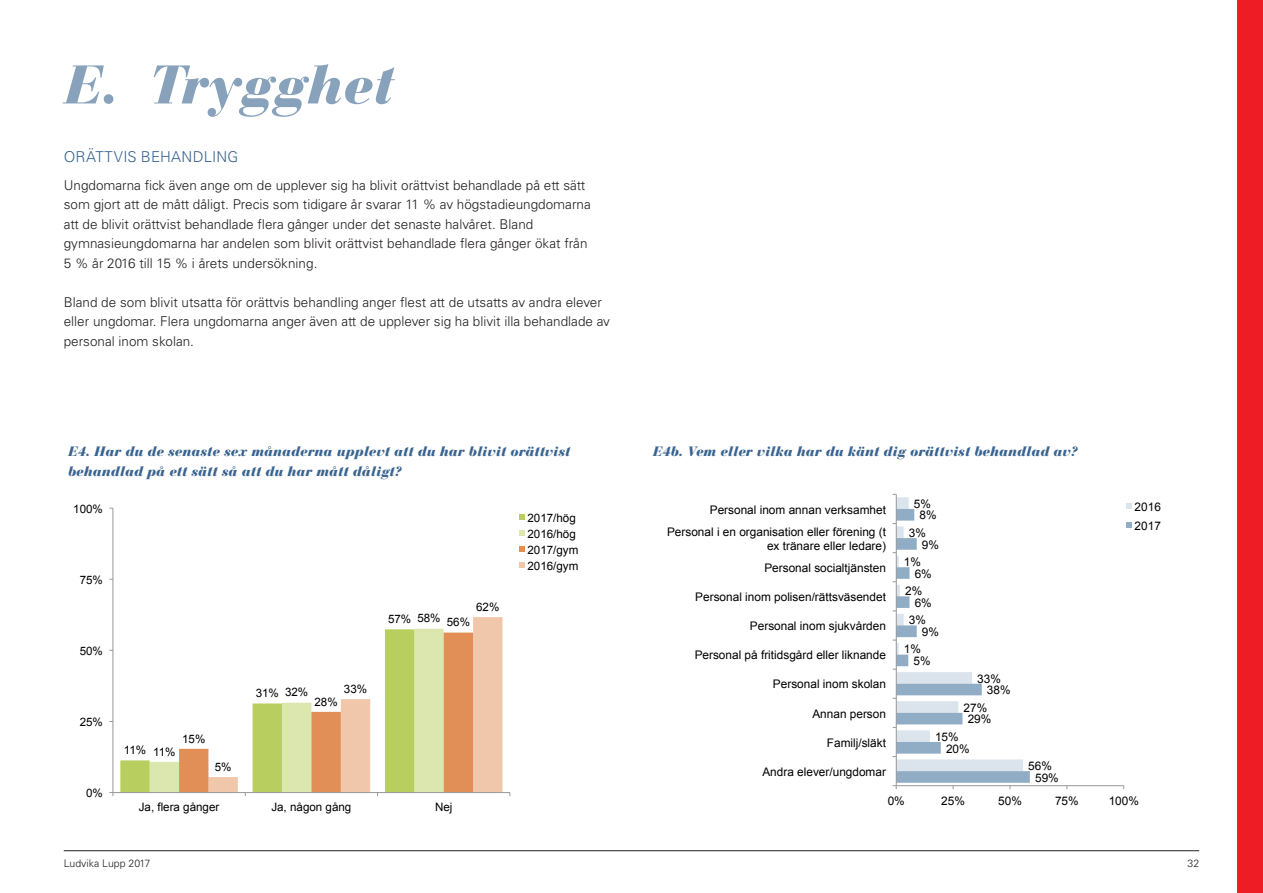
<style>
.page{position:relative;width:1263px;height:893px;background:#fff}
.page>*{position:absolute;margin:0;border:0;box-sizing:border-box;transform-origin:0 0}
.kapitelrubrik_ej_ToC{font:italic 900 54px "Bauer Bodoni Std";color:#89a2bc}
.brödtext{font:300 15px "Univers LT Std";letter-spacing:.01em;color:#3a6490}
.brödtext-2{font:300 13.5px/19.5px "Univers LT Std";color:#231f20}
.figur_tabell{font:italic 900 13.5px/19.5px "Bauer Bodoni Std";color:#3a6490}
.t1{font:11.85px/14.1px "Arial";color:#000;text-align:right}
.t2{font:11.55px/16px "Arial";color:#000}
.t3{font:300 10.5px "Univers LT Std";color:#231f20}
</style>
<div class="page">
<hr style="left:64px;top:850px;width:1135px;height:1px;background:#231f20">
<div style="left:1237px;top:0;width:26px;height:893px;background:#ee1c25"></div>
<svg style="left:120px;top:760px;width:30px;height:32px"></svg>
<svg style="left:150px;top:762px;width:29px;height:30px"></svg>
<svg style="left:179px;top:748px;width:29px;height:44px"></svg>
<svg style="left:208px;top:617px;width:294px;height:175px"></svg>
<hr style="left:113px;top:508px;width:1px;height:285px;background:#979797">
<hr style="left:113px;top:792px;width:397px;height:1px;background:#979797">
<svg style="left:519px;top:514px;width:6px;height:6px"></svg>
<svg style="left:519px;top:530px;width:6px;height:6px"></svg>
<svg style="left:519px;top:546px;width:6px;height:6px"></svg>
<svg style="left:519px;top:562px;width:6px;height:6px"></svg>
<hr style="left:896px;top:785px;width:228px;height:1px;background:#979797">
<svg style="left:893px;top:494px;width:137px;height:295px"></svg>
<svg style="left:1126px;top:503px;width:6px;height:6px"></svg>
<svg style="left:1126px;top:522px;width:6px;height:6px"></svg>
<p class="kapitelrubrik_ej_ToC" style="left:64px;top:52px;width:332px">E. Trygghet</p>
<p class="brödtext" style="left:64px;top:147px;width:176px">ORÄTTVIS BEHANDLING</p>
<p class="brödtext-2" style="left:64px;top:175px;width:528px">Ungdomarna fick även ange om de upplever sig ha blivit orättvist behandlade på ett sätt som gjort att de mått dåligt. Precis som tidigare år svarar 11 % av högstadieungdomarna att de blivit orättvist behandlade flera gånger under det senaste halvåret. Bland gymnasieungdomarna har andelen som blivit orättvist behandlade flera gånger ökat från 5 % år 2016 till 15 % i årets undersökning.</p>
<p class="brödtext-2" style="left:64px;top:292px;width:548px">Bland de som blivit utsatta för orättvis behandling anger flest att de utsatts av andra elever eller ungdomar. Flera ungdomarna anger även att de upplever sig ha blivit illa behandlade av personal inom skolan.</p>
<p class="figur_tabell" style="left:68px;top:442px;width:504px">E4. Har du de senaste sex månaderna upplevt att du har blivit orättvist behandlad på ett sätt så att du har mått dåligt?</p>
<p class="figur_tabell" style="left:653px;top:442px;width:427px">E4b. Vem eller vilka har du känt dig orättvist behandlad av?</p>
<p class="t2" style="left:73px;top:501px;width:31px">100%</p>
<p class="t2" style="left:80px;top:572px;width:25px">75%</p>
<p class="t2" style="left:527px;top:510px;width:52px">2017/hög<br>2016/hög<br>2017/gym<br>2016/gym</p>
<p class="t1" style="left:914px;top:497px;width:19px">5%</p>
<p class="t1" style="left:710px;top:503px;width:178px">Personal inom annan verksamhet</p>
<p class="t1" style="left:1135px;top:498px;width:28px;line-height:19px;text-align:left">2016<br>2017</p>
<p class="t1" style="left:919px;top:508px;width:19px">8%</p>
<p class="t1" style="left:667px;top:525px;width:220px">Personal i en organisation eller förening (t ex tränare eller ledare)</p>
<p class="t1" style="left:909px;top:526px;width:19px">3%</p>
<p class="t1" style="left:922px;top:537px;width:19px">9%</p>
<p class="t1" style="left:764px;top:561px;width:123px">Personal socialtjänsten</p>
<p class="t1" style="left:904px;top:555px;width:19px">1%</p>
<p class="t1" style="left:915px;top:567px;width:19px">6%</p>
<p class="t2" style="left:476px;top:599px;width:25px">62%</p>
<p class="t1" style="left:695px;top:590px;width:192px">Personal inom polisen/rättsväsendet</p>
<p class="t1" style="left:905px;top:584px;width:19px">2%</p>
<p class="t1" style="left:915px;top:596px;width:19px">6%</p>
<p class="t2" style="left:417px;top:610px;width:25px">58%</p>
<p class="t2" style="left:388px;top:611px;width:25px">57%</p>
<p class="t2" style="left:447px;top:614px;width:25px">56%</p>
<p class="t1" style="left:750px;top:619px;width:138px">Personal inom sjukvården</p>
<p class="t1" style="left:909px;top:613px;width:19px">3%</p>
<p class="t1" style="left:922px;top:625px;width:19px">9%</p>
<p class="t2" style="left:80px;top:643px;width:25px">50%</p>
<p class="t1" style="left:695px;top:648px;width:193px">Personal på fritidsgård eller liknande</p>
<p class="t1" style="left:904px;top:642px;width:19px">1%</p>
<p class="t1" style="left:913px;top:654px;width:19px">5%</p>
<p class="t2" style="left:80px;top:714px;width:25px">25%</p>
<p class="t2" style="left:344px;top:681px;width:25px">33%</p>
<p class="t2" style="left:285px;top:684px;width:25px">32%</p>
<p class="t2" style="left:256px;top:685px;width:25px">31%</p>
<p class="t2" style="left:314px;top:694px;width:25px">28%</p>
<p class="t1" style="left:773px;top:677px;width:115px">Personal inom skolan</p>
<p class="t1" style="left:812px;top:706px;width:75px">Annan person</p>
<p class="t1" style="left:977px;top:671px;width:25px">33%</p>
<p class="t1" style="left:987px;top:683px;width:25px">38%</p>
<p class="t1" style="left:964px;top:701px;width:25px">27%</p>
<p class="t1" style="left:968px;top:712px;width:25px">29%</p>
<p class="t2" style="left:124px;top:742px;width:24px">11%</p>
<p class="t2" style="left:153px;top:744px;width:24px">11%</p>
<p class="t2" style="left:182px;top:730px;width:25px">15%</p>
<p class="t1" style="left:827px;top:736px;width:61px">Familj/släkt</p>
<p class="t1" style="left:935px;top:730px;width:25px">15%</p>
<p class="t1" style="left:946px;top:741px;width:25px">20%</p>
<p class="t2" style="left:215px;top:759px;width:18px">5%</p>
<p class="t1" style="left:762px;top:765px;width:125px">Andra elever/ungdomar</p>
<p class="t1" style="left:1028px;top:759px;width:25px">56%</p>
<p class="t1" style="left:1035px;top:771px;width:25px">59%</p>
<p class="t2" style="left:86px;top:785px;width:18px">0%</p>
<p class="t2" style="left:139px;top:799px;width:82px">Ja, flera gånger</p>
<p class="t2" style="left:271px;top:799px;width:81px">Ja, någon gång</p>
<p class="t2" style="left:435px;top:799px;width:19px">Nej</p>
<p class="t1" style="left:888px;top:793px;width:19px">0%</p>
<p class="t1" style="left:941px;top:793px;width:25px">25%</p>
<p class="t1" style="left:998px;top:793px;width:25px">50%</p>
<p class="t1" style="left:1055px;top:793px;width:25px">75%</p>
<p class="t1" style="left:1109px;top:793px;width:32px">100%</p>
<p class="t3" style="left:64px;top:857px;width:88px">Ludvika Lupp 2017</p>
<p class="t3" style="left:1187px;top:857px;width:13px">32</p>
</div>
